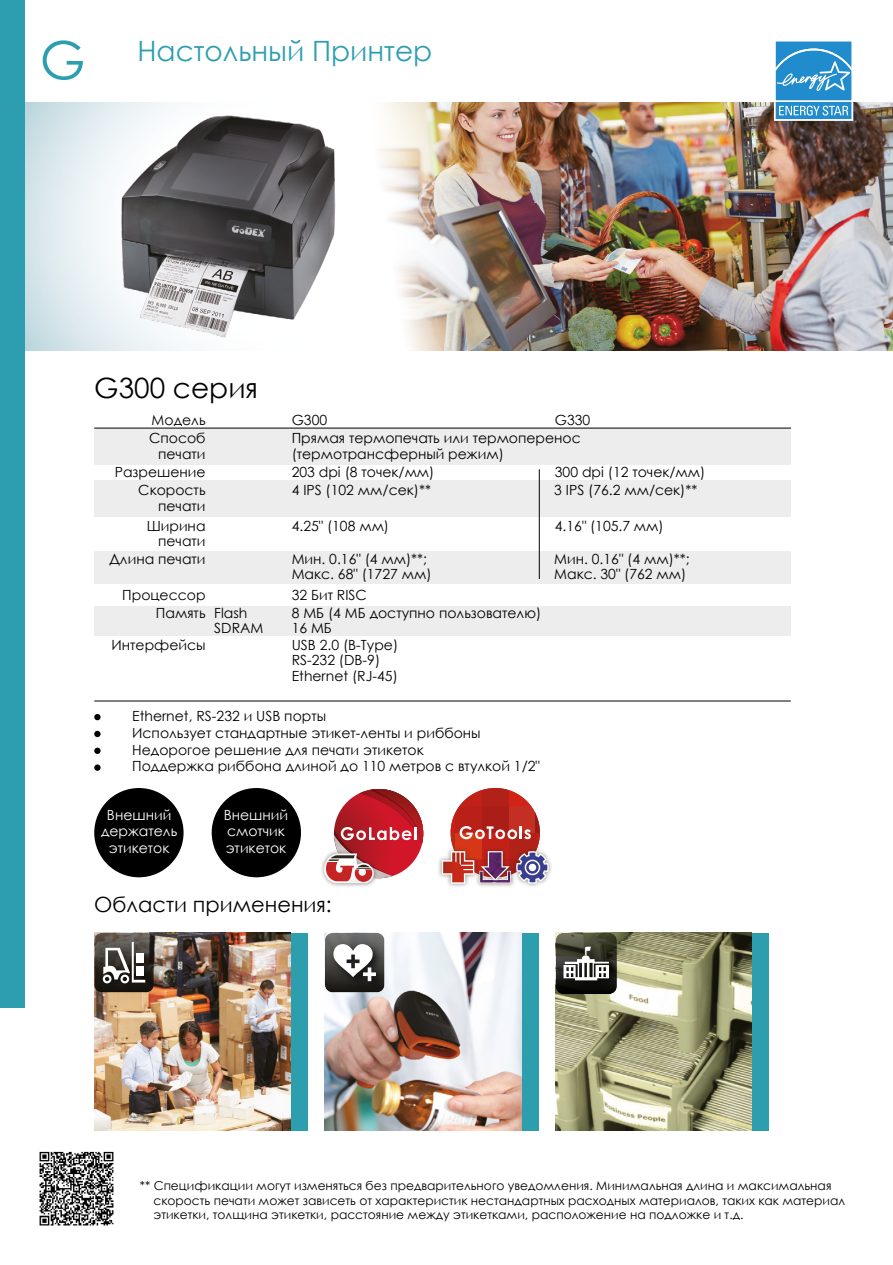
<style>
.page{position:relative;width:893px;height:1265px;background:#fff}
.page>*{position:absolute;margin:0;border:0;box-sizing:border-box;transform-origin:0 0}
.t1{font:28px "Century Gothic";color:#2c9eaf}
.t2{font:28px "Century Gothic";color:#000}
.t3{font:21px "Century Gothic";color:#000}
.t4{font:14px/15.8px "Century Gothic";color:#000}
.t5{font:14px/16.8px "Century Gothic";color:#fff;text-align:center}
.t6{font:12.25px/14.7px "Century Gothic";color:#000}
.s1{font-size:52.5px}
</style>
<div class="page">
<img style="left:25px;top:103px;width:868px;height:248px">
<div style="left:0;top:0;width:25px;height:1007px;background:#2c9eaf"></div>
<div style="left:94px;top:428px;width:697px;height:37px;background:#ededed"></div>
<div style="left:94px;top:480px;width:697px;height:37px;background:#ededed"></div>
<div style="left:94px;top:551px;width:697px;height:32px;background:#ededed"></div>
<div style="left:94px;top:606px;width:697px;height:29px;background:#ededed"></div>
<hr style="left:94px;top:428px;width:697px;height:1px;background:#000">
<div style="left:94px;top:714px;width:7px;height:6px;background:#000;border-radius:50%"></div>
<div style="left:94px;top:748px;width:7px;height:6px;background:#000;border-radius:50%"></div>
<div style="left:94px;top:731px;width:7px;height:6px;background:#000;border-radius:50%"></div>
<svg style="left:94px;top:764px;width:7px;height:7px"></svg>
<img style="left:321px;top:862px;width:52px;height:25px">
<svg style="left:323px;top:789px;width:100px;height:94px"></svg>
<div style="left:535px;top:833px;width:5px;height:26px;background:#b92018"></div>
<svg style="left:459px;top:790px;width:23px;height:16px"></svg>
<div style="left:482px;top:788px;width:27px;height:18px;background:#b12118"></div>
<svg style="left:509px;top:790px;width:22px;height:16px"></svg>
<div style="left:455px;top:806px;width:27px;height:27px;background:#b92018"></div>
<div style="left:482px;top:806px;width:27px;height:27px;background:#ab1d17"></div>
<div style="left:509px;top:806px;width:26px;height:27px;background:#c32f22"></div>
<svg style="left:535px;top:812px;width:5px;height:21px"></svg>
<svg style="left:451px;top:839px;width:4px;height:6px"></svg>
<div style="left:455px;top:833px;width:27px;height:26px;background:#d63716"></div>
<div style="left:482px;top:833px;width:27px;height:26px;background:#c22118"></div>
<div style="left:509px;top:833px;width:26px;height:26px;background:#b12118"></div>
<svg style="left:451px;top:813px;width:80px;height:26px"></svg>
<img style="left:526px;top:845px;width:26px;height:42px">
<img style="left:438px;top:845px;width:29px;height:42px">
<img style="left:478px;top:849px;width:35px;height:38px">
<svg style="left:442px;top:851px;width:107px;height:33px"></svg>
<div style="left:774px;top:40px;width:79px;height:62px;background:#9acae8"></div>
<svg style="left:774px;top:42px;width:79px;height:79px;background:#51a4d7"></svg>
<img style="left:39px;top:1151px;width:75px;height:75px">
<div style="left:94px;top:788px;width:90px;height:89px;background:#000;border-radius:50%"></div>
<div style="left:212px;top:788px;width:89px;height:89px;background:#000;border-radius:50%"></div>
<hr style="left:94px;top:701px;width:697px;height:1px;background:#000">
<hr style="left:539px;top:469px;width:1px;height:110px;background:#000">
<div style="left:325px;top:933px;width:213px;height:198px;background:#2c9eae"></div>
<div style="left:556px;top:933px;width:213px;height:198px;background:#2c9eae"></div>
<div style="left:94px;top:933px;width:214px;height:198px;background:#2c9eae"></div>
<img style="left:94px;top:933px;width:196px;height:198px">
<img style="left:325px;top:933px;width:196px;height:198px">
<img style="left:556px;top:933px;width:196px;height:198px">
<img style="left:118px;top:115px;width:222px;height:223px">
<svg style="left:94px;top:933px;width:60px;height:59px"></svg>
<img style="left:96px;top:935px;width:58px;height:57px">
<svg style="left:103px;top:942px;width:42px;height:41px;background:#84827f"></svg>
<div style="left:325px;top:933px;width:59px;height:59px;background:linear-gradient(to bottom,#747574,#14120d);border-radius:7px"></div>
<svg style="left:333px;top:944px;width:43px;height:37px;background:#9e9d9c"></svg>
<svg style="left:556px;top:933px;width:61px;height:61px"></svg>
<img style="left:556px;top:940px;width:61px;height:54px">
<svg style="left:563px;top:946px;width:46px;height:34px;background:#7d7d78"></svg>
<h1 class="t1" style="left:40px;top:31px;width:394px"><span class="s1">G</span> Настольный Принтер</h1>
<h1 class="t2" style="left:94px;top:369px;width:165px">G300 серия</h1>
<p class="t4" style="left:152px;top:412px;width:55px">Модель</p>
<p class="t4" style="left:292px;top:412px;width:37px">G300</p>
<p class="t4" style="left:555px;top:412px;width:37px">G330</p>
<p class="t4" style="left:149px;top:430px;width:58px;text-align:right">Способ печати</p>
<p class="t4" style="left:292px;top:430px;width:291px">Прямая термопечать или термоперенос (термотрансферный режим)</p>
<p class="t4" style="left:138px;top:482px;width:69px;text-align:right">Скорость печати</p>
<p class="t4" style="left:147px;top:517px;width:60px;text-align:right">Ширина печати</p>
<p class="t4" style="left:109px;top:550px;width:98px">Длина печати</p>
<p class="t4" style="left:122px;top:586px;width:85px">Процессор</p>
<p class="t4" style="left:112px;top:637px;width:96px">Интерфейсы</p>
<p class="t4" style="left:115px;top:464px;width:92px">Разрешение</p>
<p class="t4" style="left:292px;top:464px;width:144px">203 dpi (8 точек/мм)</p>
<p class="t4" style="left:555px;top:464px;width:152px">300 dpi (12 точек/мм)</p>
<p class="t4" style="left:292px;top:482px;width:141px">4 IPS (102 мм/сек)**</p>
<p class="t4" style="left:554px;top:482px;width:145px">3 IPS (76.2 мм/сек)**</p>
<p class="t4" style="left:292px;top:517px;width:99px">4.25" (108 мм)</p>
<p class="t4" style="left:555px;top:517px;width:110px">4.16" (105.7 мм)</p>
<p class="t4" style="left:292px;top:550px;width:141px">Мин. 0.16" (4 мм)**;<br>Макс. 68" (1727 мм)</p>
<p class="t4" style="left:554px;top:550px;width:137px">Мин. 0.16" (4 мм)**;<br>Макс. 30" (762 мм)</p>
<p class="t4" style="left:292px;top:586px;width:77px">32 Бит RISC</p>
<p class="t4" style="left:292px;top:606px;width:251px;line-height:14.2px">8 МБ (4 МБ доступно пользователю)<br>16 МБ</p>
<p class="t4" style="left:214px;top:606px;width:51px;line-height:14.2px;text-indent:-58px">Память Flash<br>SDRAM</p>
<p class="t4" style="left:292px;top:637px;width:108px">USB 2.0 (B-Type)<br>RS-232 (DB-9)</p>
<p class="t4" style="left:292px;top:667px;width:108px">Ethernet (RJ-45)</p>
<p class="t4" style="left:132px;top:707px;width:409px;line-height:16.8px">Ethernet, RS-232 и USB порты<br>Использует стандартные этикет-ленты и риббоны Недорогое решение для печати этикеток<br>Поддержка риббона длиной до 110 метров с втулкой 1/2"</p>
<p class="t5" style="left:101px;top:806px;width:78px">Внешний держатель этикеток</p>
<p class="t5" style="left:224px;top:806px;width:66px;text-align:left">Внешний смотчик этикеток</p>
<h2 class="t3" style="left:94px;top:890px;width:239px">Области применения:</h2>
<p class="t6" style="left:153px;top:1178px;width:693px;text-indent:-14px">** Спецификации могут изменяться без предварительного уведомления. Минимальная длина и максимальная скорость печати может зависеть от характеристик нестандартных расходных материалов, таких как материал этикетки, толщина этикетки, расстояние между этикетками, расположение на подложке и т.д.</p>
</div>
